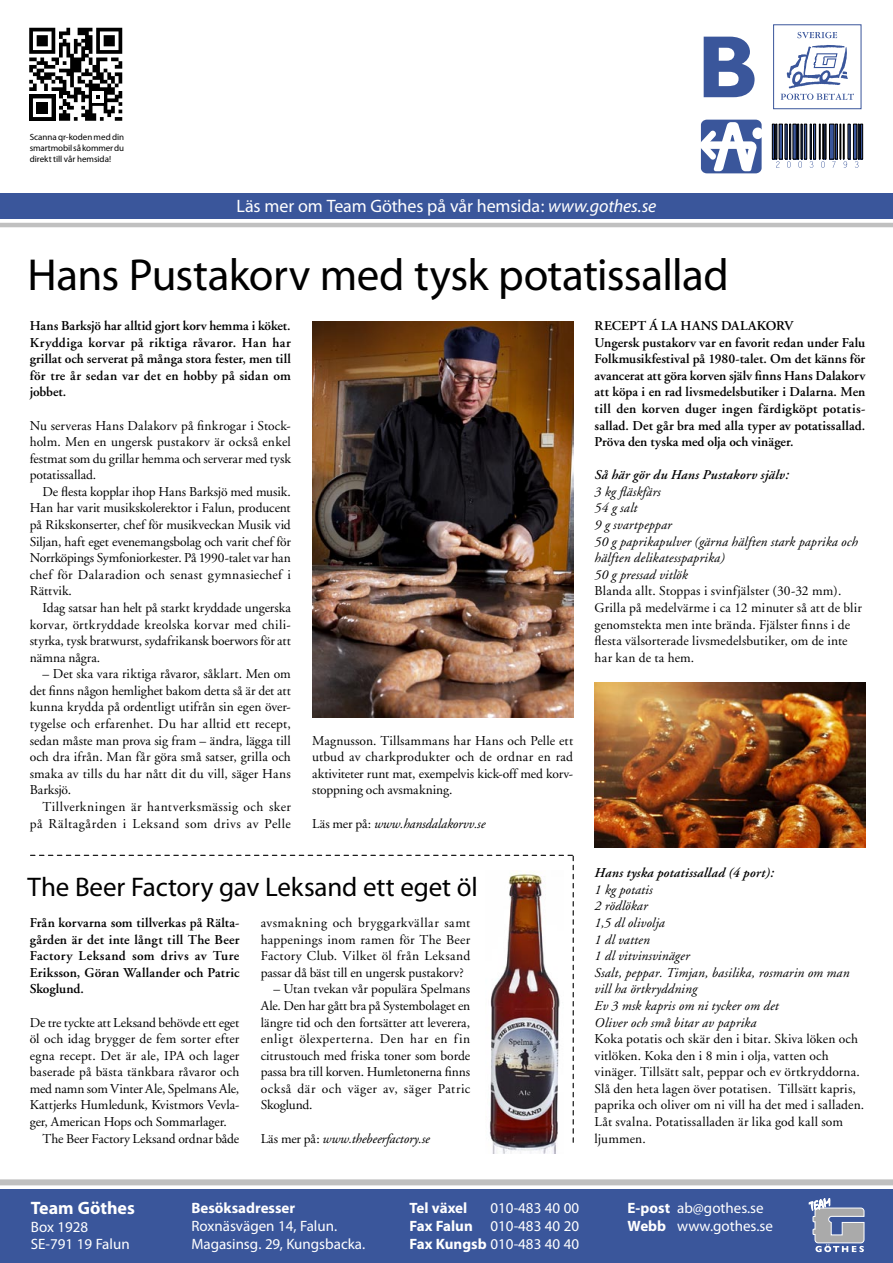
<style>
.page{position:relative;width:893px;height:1263px;background:#fff}
.page>*{position:absolute;margin:0;border:0;box-sizing:border-box;transform-origin:0 0}
.t1{font:45px "Myriad";letter-spacing:-.015em;color:#000}
.t2{font:27px "Myriad";letter-spacing:-.005em;color:#000}
.t3{font:18px "Myriad";letter-spacing:-.005em;color:#fff}
.t4{font:700 18px "Myriad Pro";color:#fff}
.t5{font:15px/18px "Myriad Pro";color:#fff}
.t6{font:700 15px "Myriad Pro";color:#fff}
.t7{font:13.5px/16.6px "Adobe Garamond";letter-spacing:.01em;color:#000;text-align:justify}
.t8{font:600 13.5px/16.6px "Adobe Garamond";letter-spacing:.005em;color:#000;text-align:justify}
.t9{font:italic 13.5px/16.6px "Adobe Garamond";letter-spacing:.01em;color:#000}
.t10{font:13.5px "Adobe Garamond";letter-spacing:-.01em;color:#000}
.t11{font:13.5px/16.6px "Adobe Garamond";letter-spacing:.035em;color:#000;text-align:right}
.t12{font:italic 13.5px "Adobe Garamond";letter-spacing:-.01em;color:#000}
.t13{font:italic 600 13.5px "Adobe Garamond";letter-spacing:.015em;color:#000}
.t14{font:9px/10.8px "Myriad Pro";letter-spacing:-.005em;color:#000;text-align:justify}
.s1{font-style:italic}
.s2{font-style:normal}
.s3{font-weight:700}
</style>
<div class="page">
<div style="left:0;top:1189px;width:893px;height:74px;background:#3a569b"></div>
<div style="left:0;top:1179px;width:893px;height:6px;background:#c0c0c0"></div>
<img style="left:492px;top:1142px;width:64px;height:11px">
<div style="left:0;top:193px;width:893px;height:26px;background:#3a569b"></div>
<div style="left:773px;top:24px;width:88px;height:85px;border:1px solid #3a569b"></div>
<svg style="left:797px;top:32px;width:40px;height:6px"></svg>
<svg style="left:704px;top:37px;width:51px;height:60px"></svg>
<svg style="left:781px;top:45px;width:73px;height:55px"></svg>
<svg style="left:774px;top:125px;width:87px;height:43px"></svg>
<div style="left:772px;top:123px;width:91px;height:49px;border:1px solid #fff"></div>
<div style="left:772px;top:124px;width:2px;height:35px;border:1px solid #000"></div>
<div style="left:776px;top:124px;width:1px;height:35px;border:1px solid #000"></div>
<div style="left:789px;top:124px;width:2px;height:35px;border:1px solid #000"></div>
<div style="left:797px;top:124px;width:2px;height:35px;border:1px solid #000"></div>
<div style="left:801px;top:124px;width:1px;height:35px;border:1px solid #000"></div>
<div style="left:804px;top:124px;width:3px;height:35px;border:1px solid #000"></div>
<div style="left:810px;top:124px;width:1px;height:35px;border:1px solid #000"></div>
<div style="left:813px;top:124px;width:3px;height:35px;border:1px solid #000"></div>
<div style="left:819px;top:124px;width:1px;height:35px;border:1px solid #000"></div>
<div style="left:823px;top:124px;width:1px;height:35px;border:1px solid #000"></div>
<div style="left:825px;top:124px;width:1px;height:35px;border:1px solid #000"></div>
<div style="left:829px;top:124px;width:5px;height:35px;background:#3a569b"></div>
<div style="left:829px;top:124px;width:5px;height:35px;border:1px solid #000"></div>
<div style="left:835px;top:124px;width:2px;height:35px;border:1px solid #000"></div>
<div style="left:840px;top:124px;width:1px;height:35px;border:1px solid #000"></div>
<div style="left:843px;top:124px;width:1px;height:35px;border:1px solid #000"></div>
<div style="left:853px;top:124px;width:4px;height:35px;border:1px solid #000"></div>
<div style="left:858px;top:124px;width:1px;height:35px;border:1px solid #000"></div>
<div style="left:860px;top:124px;width:3px;height:35px;border:1px solid #000"></div>
<svg style="left:776px;top:161px;width:3px;height:7px"></svg>
<svg style="left:787px;top:161px;width:4px;height:7px"></svg>
<svg style="left:798px;top:161px;width:4px;height:7px"></svg>
<svg style="left:810px;top:161px;width:3px;height:7px"></svg>
<svg style="left:821px;top:161px;width:4px;height:7px"></svg>
<svg style="left:832px;top:161px;width:4px;height:7px"></svg>
<svg style="left:844px;top:161px;width:3px;height:7px"></svg>
<svg style="left:855px;top:161px;width:3px;height:7px"></svg>
<div style="left:701px;top:120px;width:61px;height:53px;background:#3a569b;border-radius:6px"></div>
<div style="left:752px;top:127px;width:11px;height:12px;background:#fff;border-radius:50%"></div>
<svg style="left:700px;top:122px;width:59px;height:51px"></svg>
<svg style="left:29px;top:28px;width:93px;height:93px"></svg>
<hr style="left:0;top:223px;width:893px;height:4px;background:#c0c0c0">
<svg style="left:31px;top:855px;width:543px;height:287px"></svg>
<svg style="left:809px;top:1198px;width:55px;height:54px"></svg>
<img style="left:312px;top:321px;width:261px;height:396px">
<img style="left:595px;top:682px;width:270px;height:165px">
<p class="t14" style="left:30px;top:132px;width:96px">Scanna qr-koden med din smartmobil så kommer du direkt till vår hemsida!</p>
<h3 class="t3" style="left:236px;top:197px;width:421px">Läs mer om Team Göthes på vår hemsida: <span class="s1">www.gothes.se</span></h3>
<h1 class="t1" style="left:28px;top:252px;width:703px">Hans Pustakorv med tysk potatissallad</h1>
<p class="t8" style="left:30px;top:318px;width:263px">Hans Barksjö har alltid gjort korv hemma i köket.<br>Kryddiga korvar på riktiga råvaror. Han har grillat och serverat på många stora fester, men till för tre år sedan var det en hobby på sidan om jobbet.</p>
<p class="t7" style="left:30px;top:417px;width:263px">Nu serveras Hans Dalakorv på finkrogar i Stock&shy;holm. Men en ungersk pustakorv är också enkel festmat som du grillar hemma och serverar med tysk potatissallad.</p>
<p class="t7" style="left:30px;top:484px;width:263px;text-indent:13px">De flesta kopplar ihop Hans Barksjö med musik.<br>Han har varit musikskolerektor i Falun, producent på Rikskonserter, chef för musikveckan Musik vid Siljan, haft eget evenemangsbolag och varit chef för Norrköpings Symfoniorkester. På 1990-talet var han chef för Dalaradion och senast gymnasiechef i Rättvik.</p>
<p class="t7" style="left:30px;top:600px;width:263px;text-indent:13px">Idag satsar han helt på starkt kryddade ungerska korvar, örtkryddade kreolska korvar med chili&shy;styrka, tysk bratwurst, sydafrikansk boerwors för att nämna några.</p>
<p class="t7" style="left:30px;top:666px;width:263px;text-indent:13px">– Det ska vara riktiga råvaror, såklart. Men om det finns någon hemlighet bakom detta så är det att kunna krydda på ordentligt utifrån sin egen över&shy;tygelse och erfarenhet. Du har alltid ett recept, sedan måste man prova sig fram – ändra, lägga till och dra ifrån. Man får göra små satser, grilla och smaka av tills du har nått dit du vill, säger Hans Barksjö.</p>
<p class="t11" style="left:30px;top:799px;width:263px">Tillverkningen är hantverksmässig och sker på Rältagården i Leksand som drivs av Pelle</p>
<p class="t7" style="left:312px;top:732px;width:263px">Magnusson. Tillsammans har Hans och Pelle ett utbud av charkprodukter och de ordnar en rad aktiviteter runt mat, exempelvis kick-off med korv&shy;stoppning och avsmakning.</p>
<p class="t12" style="left:312px;top:816px;width:175px"><span class="s2">Läs mer på:</span> www.hansdalakorvv.se</p>
<h2 class="t2" style="left:28px;top:874px;width:452px">The Beer Factory gav Leksand ett eget öl</h2>
<p class="t8" style="left:30px;top:915px;width:211px">Från korvarna som tillverkas på Rälta&shy;gården är det inte långt till The Beer Factory Leksand som drivs av Ture Eriksson, Göran Wallander och Patric Skoglund.</p>
<p class="t10" style="left:30px;top:1015px;width:211px">De tre tyckte att Leksand behövde ett eget</p>
<p class="t7" style="left:30px;top:1031px;width:211px">öl och idag brygger de fem sorter efter</p>
<p class="t7" style="left:30px;top:1047px;width:211px">egna recept. Det är ale, IPA och lager</p>
<p class="t7" style="left:30px;top:1064px;width:211px">baserade på bästa tänkbara råvaror och</p>
<p class="t10" style="left:30px;top:1081px;width:211px">med namn som Vinter Ale, Spelmans Ale,</p>
<p class="t7" style="left:30px;top:1097px;width:211px">Kattjerks Humledunk, Kvistmors Vevla-</p>
<p class="t10" style="left:30px;top:1114px;width:199px">ger, American Hops och Sommarlager.</p>
<p class="t7" style="left:43px;top:1130px;width:198px">The Beer Factory Leksand ordnar både</p>
<p class="t7" style="left:261px;top:915px;width:211px">avsmakning och bryggarkvällar samt happenings inom ramen för The Beer Factory Club. Vilket öl från Leksand passar då bäst till en ungersk pustakorv?</p>
<p class="t7" style="left:261px;top:981px;width:211px;text-indent:13px">– Utan tvekan vår populära Spelmans Ale. Den har gått bra på Systembolaget en längre tid och den fortsätter att leverera, enligt ölexperterna. Den har en fin citrustouch med friska toner som borde passa bra till korven. Humletonerna finns också där och väger av, säger Patric Skoglund.</p>
<p class="t12" style="left:261px;top:1131px;width:171px"><span class="s2">Läs mer på:</span> www.thebeerfactory.se</p>
<p class="t8" style="left:595px;top:318px;width:272px;text-align:left">RECEPT Á LA HANS DALAKORV<br>Ungersk pustakorv var en favorit redan under Falu Folkmusikfestival på 1980-talet. Om det känns för avancerat att göra korven själv finns Hans Dalakorv att köpa i en rad livsmedelsbutiker i Dalarna. Men till den korven duger ingen färdigköpt potatis&shy;sallad. Det går bra med alla typer av potatissallad.<br>Pröva den tyska med olja och vinäger.</p>
<p class="t13" style="left:595px;top:468px;width:196px">Så här gör du Hans Pustakorv själv:</p>
<p class="t9" style="left:595px;top:484px;width:265px">3 kg fläskfärs<br>54 g salt<br>9 g svartpeppar<br>50 g paprikapulver (gärna hälften stark paprika och hälften delikatesspaprika)<br>50 g pressad vitlök</p>
<p class="t7" style="left:595px;top:583px;width:269px;text-align:left">Blanda allt. Stoppas i svinfjälster (30-32 mm).<br>Grilla på medelvärme i ca 12 minuter så att de blir genomstekta men inte brända. Fjälster finns i de flesta välsorterade livsmedelsbutiker, om de inte har kan de ta hem.</p>
<p class="t13" style="left:595px;top:865px;width:181px">Hans tyska potatissallad (4 port):</p>
<p class="t9" style="left:595px;top:882px;width:256px">1 kg potatis<br>2 rödlökar<br>1,5 dl olivolja<br>1 dl vatten<br>1 dl vitvinsvinäger<br>Ssalt, peppar. Timjan, basilika, rosmarin om man vill ha örtkryddning<br>Ev 3 msk kapris om ni tycker om det<br>Oliver och små bitar av paprika</p>
<p class="t7" style="left:595px;top:1031px;width:271px;text-align:left">Koka potatis och skär den i bitar. Skiva löken och vitlöken. Koka den i 8 min i olja, vatten och vinäger. Tillsätt salt, peppar och ev örtkryddorna.<br>Slå den heta lagen över potatisen. Tillsätt kapris, paprika och oliver om ni vill ha det med i salladen.<br>Låt svalna. Potatissalladen är lika god kall som ljummen.</p>
<h3 class="t4" style="left:31px;top:1196px;width:106px">Team Göthes</h3>
<p class="t5" style="left:31px;top:1218px;width:100px;line-height:17.2px">Box 1928<br>SE-791 19 Falun</p>
<p class="t6" style="left:191px;top:1198px;width:105px">Besöksadresser</p>
<p class="t5" style="left:191px;top:1217px;width:176px">Roxnäsvägen 14, Falun.<br>Magasinsg. 29, Kungsbacka.</p>
<p class="t6" style="left:410px;top:1198px;width:59px">Tel växel</p>
<p class="t5" style="left:410px;top:1199px;width:171px;text-align:justify;text-indent:81px">010-483 40 00<br><span class="s3">Fax Falun</span> 010-483 40 20<br><span class="s3">Fax Kungsb</span> 010-483 40 40</p>
<p class="t5" style="left:628px;top:1199px;width:147px"><span class="s3">E-post</span> ab@gothes.se<br><span class="s3">Webb</span> www.gothes.se</p>
</div>
